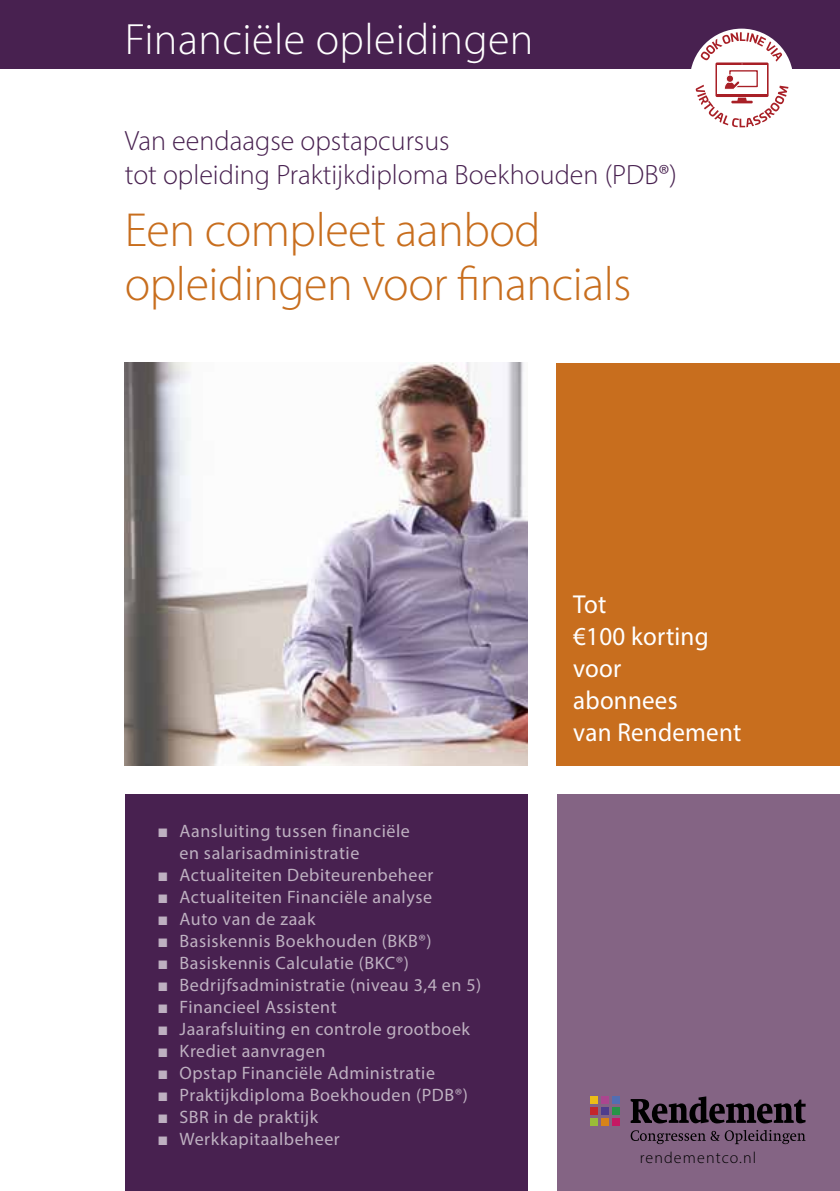
<style>
.page{position:relative;width:840px;height:1191px;background:#fff}
.page>*{position:absolute;margin:0;border:0;box-sizing:border-box;transform-origin:0 0}
.t1{font:300 48px/54px "Myriad Pro";letter-spacing:-.01em;color:#c86e1e}
.t2{font:300 44px "Myriad Pro";letter-spacing:.01em;color:#fff}
.t3{font:300 28px/34px "Myriad Pro";color:#482150}
.t4{font:26px/32px "Myriad Pro";letter-spacing:.01em;color:#fff;scale:.96 1}
.t5{font:18px/22px "Myriad Pro";letter-spacing:.03em;color:#fff}
.t6{font:300 16px "Myriad Pro";letter-spacing:.07em;color:#000}
.s1{font-family:"Arial GEO"}
</style>
<div class="page">
<img style="left:125px;top:363px;width:402px;height:402px">
<div style="left:125px;top:794px;width:402px;height:397px;background:#482150"></div>
<div style="left:556px;top:363px;width:283px;height:402px;background:#c86e1e"></div>
<div style="left:557px;top:794px;width:282px;height:397px;background:#846484"></div>
<div style="left:0;top:0;width:839px;height:68px;background:#482150"></div>
<div style="left:689px;top:29px;width:103px;height:103px;background:#fff;border-radius:50%"></div>
<svg style="left:715px;top:62px;width:53px;height:35px"></svg>
<div style="left:717px;top:65px;width:49px;height:29px;background:#fff"></div>
<div style="left:728px;top:70px;width:29px;height:17px;border:1px solid #a81f26"></div>
<svg style="left:695px;top:74px;width:93px;height:53px"></svg>
<svg style="left:699px;top:32px;width:82px;height:33px"></svg>
<svg style="left:630px;top:1096px;width:175px;height:27px"></svg>
<div style="left:590px;top:1118px;width:7px;height:7px;background:#9abc38"></div>
<div style="left:601px;top:1118px;width:7px;height:7px;background:#d88318"></div>
<div style="left:612px;top:1118px;width:7px;height:7px;background:#c51963"></div>
<div style="left:590px;top:1096px;width:7px;height:7px;background:#ecbd17"></div>
<div style="left:601px;top:1096px;width:7px;height:7px;background:#ab468f"></div>
<div style="left:612px;top:1096px;width:7px;height:7px;background:#526eb2"></div>
<div style="left:590px;top:1107px;width:7px;height:7px;background:#c5252b"></div>
<div style="left:601px;top:1107px;width:7px;height:7px;background:#4f3d8c"></div>
<div style="left:612px;top:1107px;width:7px;height:7px;background:#269447"></div>
<svg style="left:630px;top:1130px;width:175px;height:14px"></svg>
<h2 class="t2" style="left:125px;top:13px;width:410px">Financiële opleidingen</h2>
<h3 class="t3" style="left:125px;top:123px;width:553px">Van eendaagse opstapcursus<br>tot opleiding Praktijkdiploma Boekhouden (PDB®)</h3>
<h1 class="t1" style="left:125px;top:202px;width:507px">Een compleet aanbod opleidingen voor financials</h1>
<p class="t5" style="left:179px;top:820px;width:232px;text-indent:-22px"><span class="s1">■</span> Aansluiting tussen financiële en salarisadministratie</p>
<p class="t5" style="left:157px;top:864px;width:277px"><span class="s1">■</span> Actualiteiten Debiteurenbeheer</p>
<p class="t5" style="left:157px;top:886px;width:276px"><span class="s1">■</span> Actualiteiten Financiële analyse</p>
<p class="t5" style="left:157px;top:908px;width:159px"><span class="s1">■</span> Auto van de zaak</p>
<p class="t5" style="left:157px;top:930px;width:275px"><span class="s1">■</span> Basiskennis Boekhouden (BKB®)</p>
<p class="t5" style="left:157px;top:952px;width:253px"><span class="s1">■</span> Basiskennis Calculatie (BKC®)</p>
<p class="t5" style="left:157px;top:974px;width:325px"><span class="s1">■</span> Bedrijfsadministratie (niveau 3,4 en 5)</p>
<p class="t5" style="left:157px;top:996px;width:181px"><span class="s1">■</span> Financieel Assistent</p>
<p class="t5" style="left:157px;top:1018px;width:314px"><span class="s1">■</span> Jaarafsluiting en controle grootboek</p>
<p class="t5" style="left:157px;top:1040px;width:169px"><span class="s1">■</span> Krediet aanvragen</p>
<p class="t5" style="left:157px;top:1062px;width:279px"><span class="s1">■</span> Opstap Financiële Administratie</p>
<p class="t5" style="left:157px;top:1084px;width:312px"><span class="s1">■</span> Praktijkdiploma Boekhouden (PDB®)</p>
<p class="t5" style="left:157px;top:1106px;width:162px"><span class="s1">■</span> SBR in de praktijk</p>
<p class="t5" style="left:157px;top:1128px;width:184px"><span class="s1">■</span> Werkkapitaalbeheer</p>
<h3 class="t4" style="left:573px;top:587px;width:176px">Tot<br>€100 korting voor<br>abonnees<br>van Rendement</h3>
<p class="t6" style="left:639px;top:1148px;width:118px">rendementco.nl</p>
</div>
